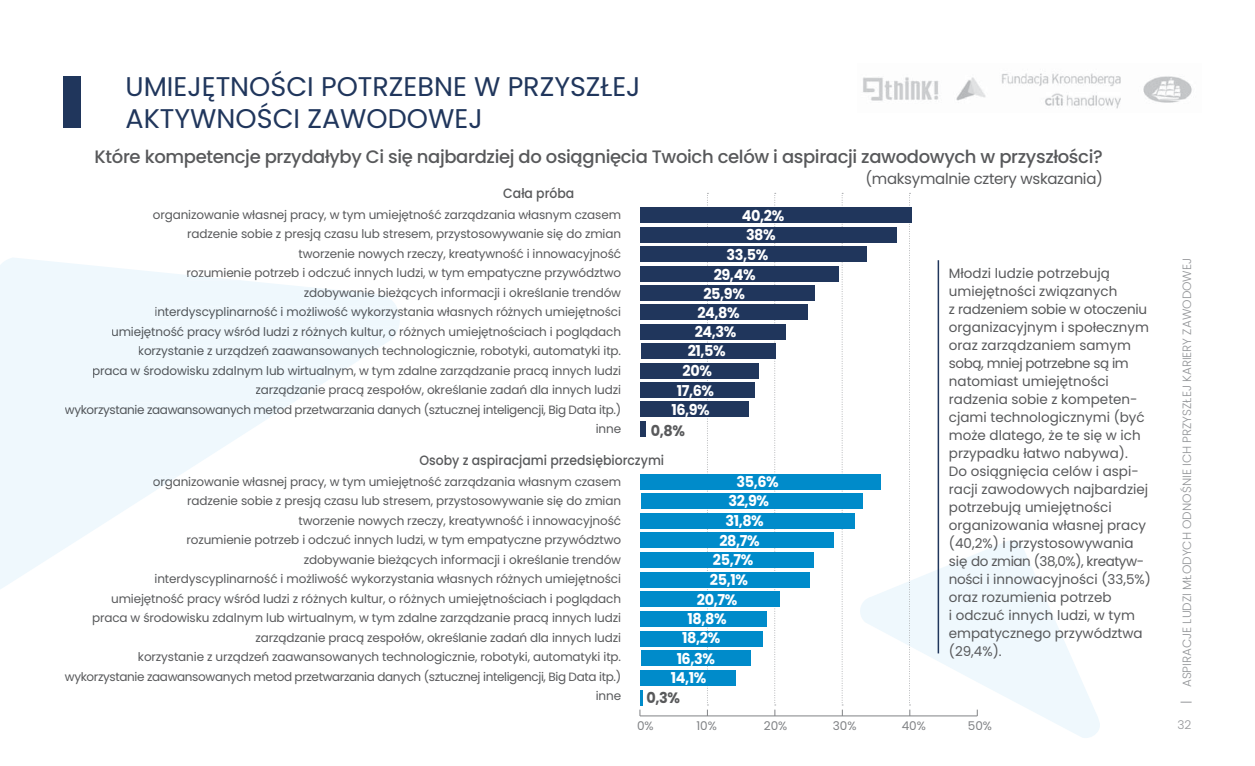
<style>
.page{position:relative;width:1255px;height:766px;background:#fff}
.page>*{position:absolute;margin:0;border:0;box-sizing:border-box;transform-origin:0 0}
.t1{font:27px/32.4px "Poppins";color:#20365c}
.t2{font:500 18px "Poppins";letter-spacing:-.02em;color:#58595b}
.t3{font:700 15px/18.9px "Poppins";letter-spacing:-.03em;color:#fff;text-align:center;scale:.96 1}
.t4{font:15px "Poppins";letter-spacing:-.02em;color:#58595b}
.t5{font:700 15px "Poppins";color:#58595b;scale:.96 1}
.t6{font:13.5px/18px "Poppins";color:#58595b}
.t7{font:500 13.5px "Poppins";color:#58595b;scale:.92 1}
.t8{font:12px/19.5px "Poppins";letter-spacing:-.01em;color:#58595b;text-align:right}
.t9{font:300 12px "Poppins";color:#939598}
.t10{font:12px "Poppins";color:#808285}
.s1{color:#52565a}
</style>
<div class="page">
<img style="left:863px;top:73px;width:329px;height:36px">
<svg style="left:858px;top:540px;width:242px;height:197px"></svg>
<div style="left:64px;top:77px;width:17px;height:51px;background:#20365c"></div>
<hr style="left:640px;top:715px;width:337px;height:1px;background:#808285">
<svg style="left:707px;top:193px;width:1px;height:522px"></svg>
<svg style="left:774px;top:193px;width:1px;height:522px"></svg>
<svg style="left:841px;top:193px;width:2px;height:522px"></svg>
<svg style="left:909px;top:193px;width:1px;height:522px"></svg>
<div style="left:640px;top:207px;width:271px;height:16px;background:#20365c"></div>
<div style="left:640px;top:227px;width:256px;height:16px;background:#20365c"></div>
<div style="left:640px;top:246px;width:226px;height:16px;background:#20365c"></div>
<div style="left:640px;top:265px;width:198px;height:16px;background:#20365c"></div>
<div style="left:640px;top:285px;width:175px;height:16px;background:#20365c"></div>
<div style="left:640px;top:304px;width:167px;height:16px;background:#20365c"></div>
<div style="left:640px;top:324px;width:145px;height:16px;background:#20365c"></div>
<div style="left:640px;top:343px;width:135px;height:16px;background:#20365c"></div>
<div style="left:640px;top:362px;width:119px;height:16px;background:#20365c"></div>
<div style="left:640px;top:382px;width:114px;height:16px;background:#20365c"></div>
<div style="left:640px;top:401px;width:109px;height:16px;background:#20365c"></div>
<div style="left:640px;top:420px;width:6px;height:16px;background:#20365c"></div>
<div style="left:640px;top:473px;width:240px;height:16px;background:#008bca"></div>
<div style="left:640px;top:493px;width:222px;height:16px;background:#008bca"></div>
<div style="left:640px;top:512px;width:215px;height:16px;background:#008bca"></div>
<div style="left:640px;top:532px;width:194px;height:16px;background:#008bca"></div>
<div style="left:640px;top:552px;width:174px;height:16px;background:#008bca"></div>
<div style="left:640px;top:571px;width:169px;height:16px;background:#008bca"></div>
<div style="left:640px;top:591px;width:140px;height:16px;background:#008bca"></div>
<div style="left:640px;top:611px;width:127px;height:16px;background:#008bca"></div>
<div style="left:640px;top:630px;width:123px;height:16px;background:#008bca"></div>
<div style="left:640px;top:650px;width:110px;height:16px;background:#008bca"></div>
<div style="left:640px;top:670px;width:95px;height:16px;background:#008bca"></div>
<svg style="left:639px;top:690px;width:3px;height:25px"></svg>
<hr style="left:937px;top:260px;width:2px;height:393px;background:#20365c">
<svg style="left:0;top:258px;width:400px;height:331px"></svg>
<svg style="left:187px;top:275px;width:53px;height:5px"></svg>
<svg style="left:304px;top:287px;width:87px;height:13px"></svg>
<div style="left:155px;top:306px;width:245px;height:13px;background:#eff8fd"></div>
<div style="left:112px;top:326px;width:287px;height:13px;background:#eff8fd"></div>
<div style="left:139px;top:346px;width:243px;height:12px;background:#eff8fd"></div>
<div style="left:93px;top:365px;width:258px;height:13px;background:#eff8fd"></div>
<svg style="left:65px;top:384px;width:256px;height:33px"></svg>
<svg style="left:153px;top:476px;width:25px;height:13px"></svg>
<h1 class="t1" style="left:125px;top:70px;width:516px">UMIEJĘTNOŚCI POTRZEBNE W PRZYSZŁEJ<br>AKTYWNOŚCI ZAWODOWEJ</h1>
<h2 class="t2" style="left:95px;top:144px;width:1009px">Które kompetencje przydałyby Ci się najbardziej do osiągnięcia Twoich celów i aspiracji zawodowych w przyszłości?</h2>
<p class="t4" style="left:865px;top:168px;width:239px">(maksymalnie cztery wskazania)</p>
<p class="t8" style="left:65px;top:204px;width:557px">organizowanie własnej pracy, w tym umiejętność zarządzania własnym czasem<br>radzenie sobie z presją czasu lub stresem, przystosowywanie się do zmian<br>tworzenie nowych rzeczy, kreatywność i innowacyjność<br><span class="s1">rozumien</span>ie potrzeb i odczuć innych ludzi, w tym empatyczne przywództwo<br><span class="s1">zdobywanie bie</span>żących informacji i określanie trendów<br><span class="s1">interdyscyplinarność i możliwość wykorzys</span>tania własnych różnych umiejętności<br><span class="s1">umiejętność pracy wśród ludzi z różnych kultur, o</span> różnych umiejętnościach i poglądach <span class="s1">korzystanie z urządzeń zaawansowanych</span> technologicznie, robotyki, automatyki itp.<br><span class="s1">praca w środowisku zdalnym lub wirtualnym</span>, w tym zdalne zarządzanie pracą innych ludzi <span class="s1">zarządzanie</span> pracą zespołów, określanie zadań dla innych ludzi<br><span class="s1">wykorzystanie zaawansowanych metod</span> przetwarzania danych (sztucznej inteligencji, Big Data itp.) inne</p>
<p class="t7" style="left:503px;top:184px;width:79px">Cała próba</p>
<p class="t3" style="left:742px;top:206px;width:46px">40,2%</p>
<p class="t3" style="left:746px;top:225px;width:32px">38%</p>
<p class="t3" style="left:726px;top:245px;width:45px">33,5%</p>
<p class="t3" style="left:713px;top:265px;width:45px">29,4%</p>
<p class="t3" style="left:703px;top:284px;width:45px">25,9%</p>
<p class="t3" style="left:697px;top:303px;width:45px">24,8%</p>
<p class="t3" style="left:694px;top:322px;width:45px">24,3%</p>
<p class="t3" style="left:687px;top:341px;width:41px">21,5%</p>
<p class="t3" style="left:682px;top:361px;width:32px">20%</p>
<p class="t3" style="left:676px;top:381px;width:40px">17,6%</p>
<p class="t3" style="left:671px;top:400px;width:41px">16,9%</p>
<p class="t5" style="left:651px;top:419px;width:37px">0,8%</p>
<p class="t6" style="left:948px;top:264px;width:203px">Młodzi ludzie potrzebują umiejętności związanych<br>z radzeniem sobie w otoczeniu organizacyjnym i społecznym oraz zarządzaniem samym sobą, mniej potrzebne są im natomiast umiejętności radzenia sobie z kompeten&shy;cjami technologicznymi (być może dlatego, że te się w ich przypadku łatwo nabywa).<br>Do osiągnięcia celów i aspi&shy;racji zawodowych najbardziej potrzebują umiejętności organizowania własnej pracy (40,2%) i przystosowywania się do zmian (38,0%), kreatyw&shy;ności i innowacyjności (33,5%) oraz rozumienia potrzeb<br>i odczuć innych ludzi, w tym empatycznego przywództwa (29,4%).</p>
<p class="t7" style="left:419px;top:450px;width:267px">Osoby z aspiracjami przedsiębiorczymi</p>
<p class="t3" style="left:736px;top:472px;width:45px">35,6%</p>
<p class="t3" style="left:728px;top:491px;width:44px">32,9%</p>
<p class="t3" style="left:725px;top:511px;width:41px">31,8%</p>
<p class="t3" style="left:719px;top:531px;width:43px">28,7%</p>
<p class="t3" style="left:713px;top:550px;width:43px">25,7%</p>
<p class="t3" style="left:710px;top:570px;width:41px">25,1%</p>
<p class="t3" style="left:697px;top:590px;width:43px">20,7%</p>
<p class="t3" style="left:687px;top:609px;width:42px">18,8%</p>
<p class="t3" style="left:682px;top:628px;width:41px">18,2%</p>
<p class="t3" style="left:671px;top:649px;width:47px">16,3%<br>14,1%</p>
<p class="t8" style="left:65px;top:471px;width:557px"><span class="s1">orga</span>nizowanie własnej pracy, w tym umiejętność zarządzania własnym czasem<br>radzenie sobie z presją czasu lub stresem, przystosowywanie się do zmian<br>tworzenie nowych rzeczy, kreatywność i innowacyjność<br>rozumienie potrzeb i odczuć innych ludzi, w tym empatyczne przywództwo<br>zdobywanie bieżących informacji i określanie trendów<br>interdyscyplinarność i możliwość wykorzystania własnych różnych umiejętności<br>umiejętność pracy wśród ludzi z różnych kultur, o różnych umiejętnościach i poglądach<br>praca w środowisku zdalnym lub wirtualnym, w tym zdalne zarządzanie pracą innych ludzi zarządzanie pracą zespołów, określanie zadań dla innych ludzi<br>korzystanie z urządzeń zaawansowanych technologicznie, robotyki, automatyki itp. wykorzystanie zaawansowanych metod przetwarzania danych (sztucznej inteligencji, Big Data itp.) inne</p>
<p class="t5" style="left:646px;top:687px;width:36px">0,3%</p>
<p class="t10" style="left:637px;top:716px;width:18px">0%</p>
<p class="t10" style="left:696px;top:716px;width:22px">10%</p>
<p class="t10" style="left:763px;top:716px;width:25px">20%</p>
<p class="t10" style="left:832px;top:716px;width:25px">30%</p>
<p class="t10" style="left:901px;top:716px;width:26px">40%</p>
<p class="t10" style="left:967px;top:716px;width:26px">50%</p>
<p class="t9" style="left:1178px;top:687px;width:430px;rotate:-90deg">ASPIRACJE LUDZI MŁODYCH ODNOŚNIE ICH PRZYSZŁEJ KARIERY ZAWODOWEJ</p>
<p class="t9" style="left:1177px;top:715px;width:15px">32</p>
</div>
